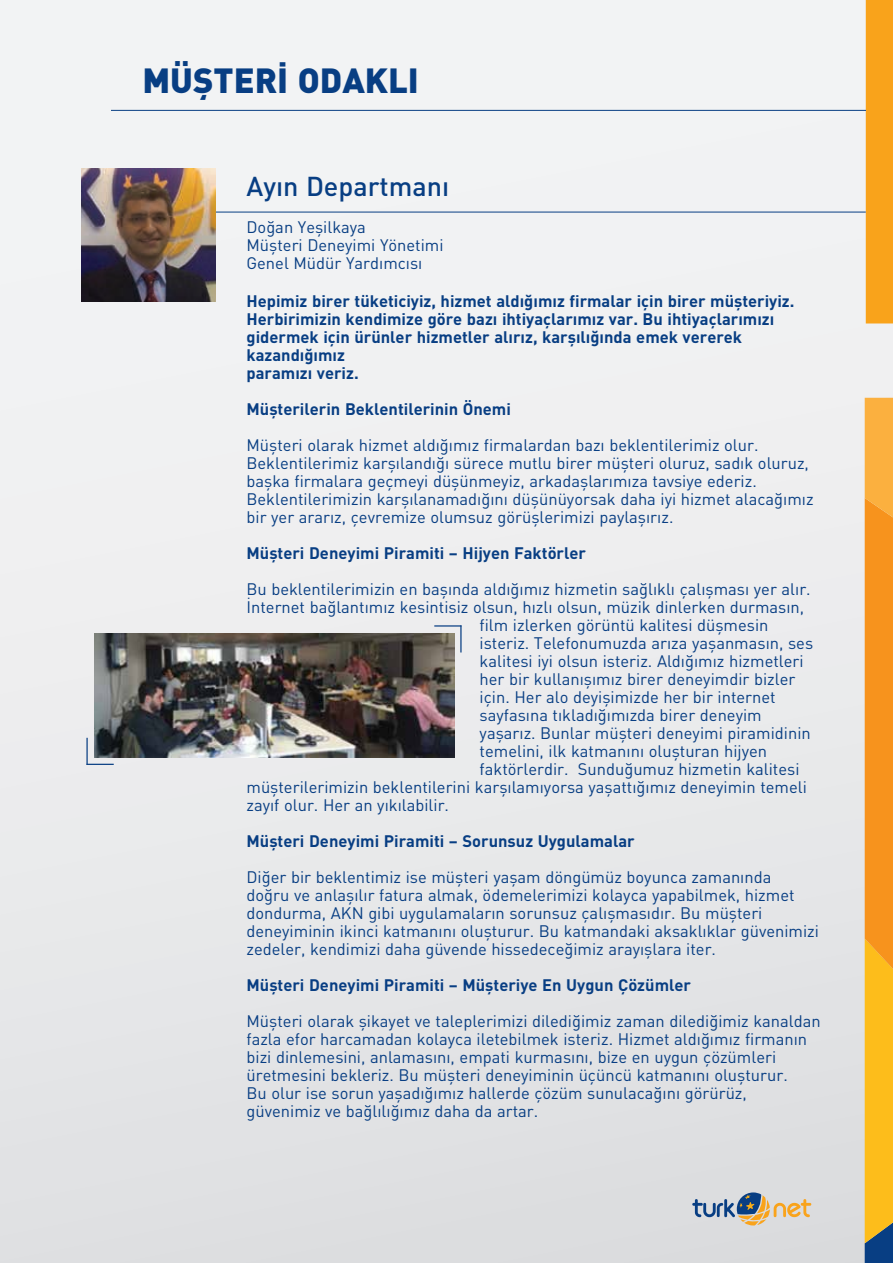
<style>
.page{position:relative;width:893px;height:1263px;background:#fff}
.page>*{position:absolute;margin:0;border:0;box-sizing:border-box;transform-origin:0 0}
.t1{font:900 34.5px "DIN";color:#083e83}
.t2{font:500 27px "DIN";color:#083e83}
.t3{font:16.5px/18px "DIN";color:#083e83}
.t4{font:700 16.5px/18px "DIN";color:#083e83}
</style>
<div class="page">
<div style="left:0;top:0;width:893px;height:1263px;background:linear-gradient(to bottom,#f6f7f7,#dfe0e2)"></div>
<div style="left:866px;top:0;width:27px;height:324px;background:#f9a31b"></div>
<svg style="left:865px;top:398px;width:28px;height:865px;background:#f1a124"></svg>
<hr style="left:111px;top:110px;width:755px;height:1px;background:#083e83">
<svg style="left:692px;top:1192px;width:119px;height:33px;background:#bab8b0"></svg>
<hr style="left:171px;top:212px;width:695px;height:1px;background:#083e83">
<hr style="left:460px;top:625px;width:2px;height:27px;background:#083e83">
<hr style="left:434px;top:625px;width:27px;height:2px;background:#083e83">
<hr style="left:86px;top:738px;width:2px;height:27px;background:#083e83">
<svg style="left:88px;top:764px;width:26px;height:1px"></svg>
<img style="left:94px;top:633px;width:360px;height:124px">
<img style="left:82px;top:168px;width:134px;height:134px">
<h1 class="t1" style="left:142px;top:57px;width:278px">MÜŞTERİ ODAKLI</h1>
<h2 class="t2" style="left:246px;top:169px;width:204px">Ayın Departmanı</h2>
<p class="t3" style="left:246px;top:217px;width:199px">Doğan Yeşilkaya<br>Müşteri Deneyimi Yönetimi<br>Genel Müdür Yardımcısı</p>
<p class="t4" style="left:246px;top:291px;width:549px">Hepimiz birer tüketiciyiz, hizmet aldığımız firmalar için birer müşteriyiz.<br>Herbirimizin kendimize göre bazı ihtiyaçlarımız var. Bu ihtiyaçlarımızı gidermek için ürünler hizmetler alırız, karşılığında emek vererek kazandığımız<br>paramızı veriz.</p>
<p class="t4" style="left:246px;top:399px;width:266px">Müşterilerin Beklentilerinin Önemi</p>
<p class="t3" style="left:246px;top:436px;width:569px">Müşteri olarak hizmet aldığımız firmalardan bazı beklentilerimiz olur.<br>Beklentilerimiz karşılandığı sürece mutlu birer müşteri oluruz, sadık oluruz, başka firmalara geçmeyi düşünmeyiz, arkadaşlarımıza tavsiye ederiz.<br>Beklentilerimizin karşılanamadığını düşünüyorsak daha iyi hizmet alacağımız bir yer ararız, çevremize olumsuz görüşlerimizi paylaşırız.</p>
<p class="t4" style="left:246px;top:543px;width:341px">Müşteri Deneyimi Piramiti – Hijyen Faktörler</p>
<p class="t3" style="left:246px;top:580px;width:566px">Bu beklentilerimizin en başında aldığımız hizmetin sağlıklı çalışması yer alır.</p>
<p class="t3" style="left:246px;top:598px;width:559px">İnternet bağlantımız kesintisiz olsun, hızlı olsun, müzik dinlerken durmasın,</p>
<p class="t3" style="left:480px;top:616px;width:290px">film izlerken görüntü kalitesi düşmesin</p>
<p class="t3" style="left:480px;top:634px;width:335px">isteriz. Telefonumuzda arıza yaşanmasın, ses</p>
<p class="t3" style="left:480px;top:652px;width:325px">kalitesi iyi olsun isteriz. Aldığımız hizmetleri</p>
<p class="t3" style="left:480px;top:670px;width:317px">her bir kullanışımız birer deneyimdir bizler</p>
<p class="t3" style="left:480px;top:688px;width:298px">için. Her alo deyişimizde her bir internet</p>
<p class="t3" style="left:480px;top:706px;width:284px">sayfasına tıkladığımızda birer deneyim</p>
<p class="t3" style="left:480px;top:724px;width:333px">yaşarız. Bunlar müşteri deneyimi piramidinin</p>
<p class="t3" style="left:480px;top:742px;width:289px">temelini, ilk katmanını oluşturan hijyen</p>
<p class="t3" style="left:480px;top:760px;width:321px">faktörlerdir. Sunduğumuz hizmetin kalitesi</p>
<p class="t3" style="left:246px;top:778px;width:562px">müşterilerimizin beklentilerini karşılamıyorsa yaşattığımız deneyimin temeli</p>
<p class="t3" style="left:246px;top:796px;width:204px">zayıf olur. Her an yıkılabilir.</p>
<p class="t4" style="left:246px;top:831px;width:390px">Müşteri Deneyimi Piramiti – Sorunsuz Uygulamalar</p>
<p class="t3" style="left:246px;top:868px;width:574px">Diğer bir beklentimiz ise müşteri yaşam döngümüz boyunca zamanında<br>doğru ve anlaşılır fatura almak, ödemelerimizi kolayca yapabilmek, hizmet dondurma, AKN gibi uygulamaların sorunsuz çalışmasıdır. Bu müşteri deneyiminin ikinci katmanını oluşturur. Bu katmandaki aksaklıklar güvenimizi zedeler, kendimizi daha güvende hissedeceğimiz arayışlara iter.</p>
<p class="t4" style="left:246px;top:975px;width:446px">Müşteri Deneyimi Piramiti – Müşteriye En Uygun Çözümler</p>
<p class="t3" style="left:246px;top:1012px;width:576px">Müşteri olarak şikayet ve taleplerimizi dilediğimiz zaman dilediğimiz kanaldan fazla efor harcamadan kolayca iletebilmek isteriz. Hizmet aldığımız firmanın bizi dinlemesini, anlamasını, empati kurmasını, bize en uygun çözümleri üretmesini bekleriz. Bu müşteri deneyiminin üçüncü katmanını oluşturur.<br>Bu olur ise sorun yaşadığımız hallerde çözüm sunulacağını görürüz, güvenimiz ve bağlılığımız daha da artar.</p>
</div>
